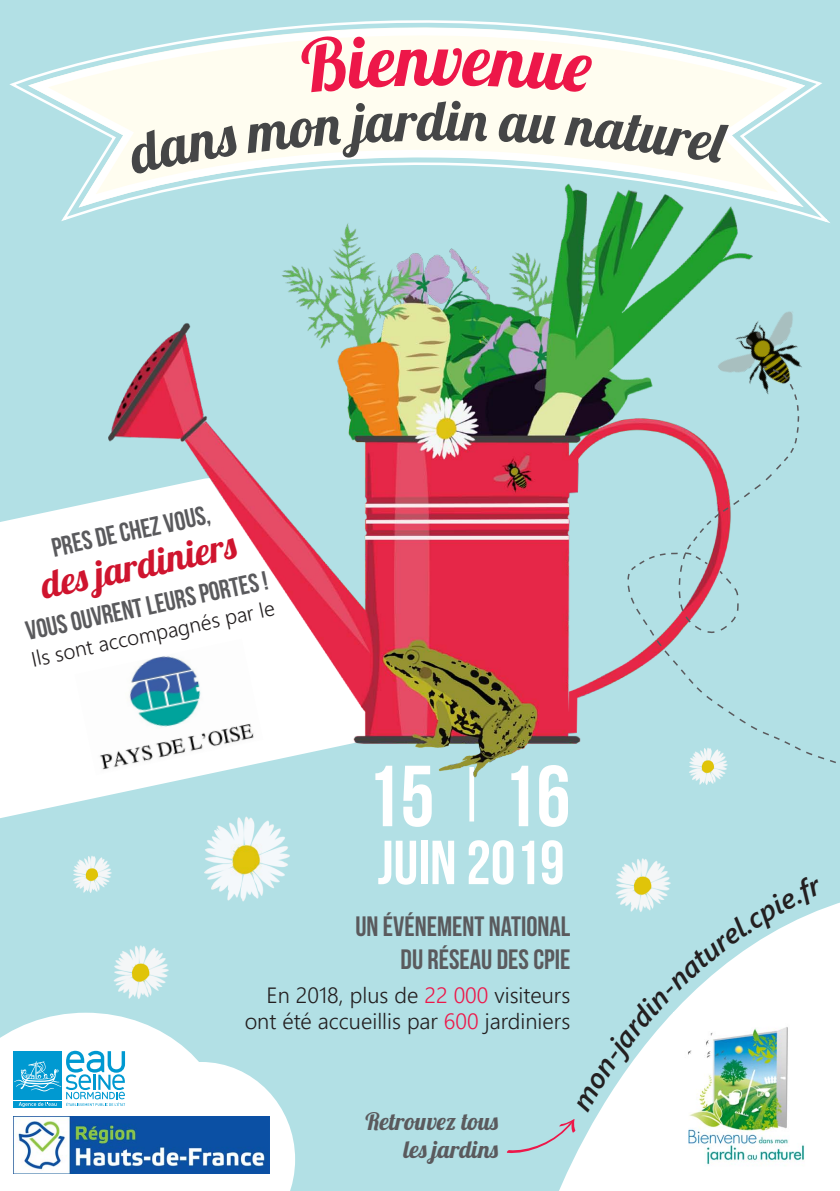
<style>
.page{position:relative;width:840px;height:1191px;background:#fff}
.page>*{position:absolute;margin:0;border:0;box-sizing:border-box;transform-origin:0 0}
.t1{font:86.4px "Bebas Neue";color:#fff}
.t2{font:62px "Bebas Neue";color:#fff}
.t3{font:38px "Lobster 1.4";color:#cf142e}
.t4{font:28px/33.6px "Bebas Neue";color:#5a5a5d;text-align:right}
.t5{font:26.6px "Bebas Neue";color:#5a5a5d}
.t6{font:24px/28.8px "Lobster 1.4";color:#5a5a5d;text-align:right}
.t7{font:22px/26.4px "Webly Sleek UI Semilight";color:#231f20;text-align:right}
.t8{font:20.8px "Webly Sleek UI Semilight";color:#231f20}
.s1{color:#ed1749}
</style>
<div class="page">
<div style="left:0;top:0;width:839px;height:1191px;background:#acdee3"></div>
<svg style="left:0;top:1012px;width:187px;height:179px;fill:#fff"></svg>
<svg style="left:0;top:503px;width:128px;height:316px;background:#f7fbfc"></svg>
<svg style="left:28px;top:20px;width:787px;height:194px"></svg>
<svg style="left:131px;top:101px;width:597px;height:73px;background:#cdd0c9"></svg>
<svg style="left:300px;top:36px;width:291px;height:56px;background:#f7a2ae"></svg>
<div style="left:469px;top:767px;width:5px;height:54px;background:#fff"></div>
<svg style="left:559px;top:903px;width:280px;height:288px;fill:#fff"></svg>
<img style="left:673px;top:1112px;width:145px;height:61px">
<svg style="left:507px;top:1118px;width:68px;height:36px"></svg>
<img style="left:204px;top:816px;width:86px;height:86px">
<img style="left:73px;top:855px;width:39px;height:38px">
<img style="left:113px;top:945px;width:56px;height:54px">
<img style="left:617px;top:858px;width:51px;height:18px">
<svg style="left:14px;top:1050px;width:281px;height:141px;background:#cdeaf3"></svg>
<img style="left:14px;top:1116px;width:255px;height:57px">
<img style="left:86px;top:176px;width:714px;height:615px">
<svg style="left:626px;top:551px;width:210px;height:224px"></svg>
<svg style="left:677px;top:366px;width:121px;height:267px"></svg>
<img style="left:74px;top:639px;width:189px;height:136px">
<svg style="left:575px;top:876px;width:248px;height:236px"></svg>
<p class="t5" style="left:49px;top:533px;width:162px;rotate:-12deg">PRES DE CHEZ VOUS,</p>
<h3 class="t3" style="left:36px;top:562px;width:200px;rotate:-12deg">des jardiniers</h3>
<p class="t8" style="left:28px;top:644px;width:249px;rotate:-12deg">Ils sont accompagnés par le</p>
<p class="t5" style="left:23px;top:617px;width:248px;rotate:-12deg">VOUS OUVRENT LEURS PORTES !</p>
<h1 class="t1" style="left:366px;top:749px;width:206px">15 16</h1>
<h2 class="t2" style="left:377px;top:828px;width:188px">JUIN 2019</h2>
<p class="t4" style="left:355px;top:908px;width:216px">UN ÉVÉNEMENT NATIONAL<br>DU RÉSEAU DES CPIE</p>
<p class="t7" style="left:244px;top:980px;width:327px">En 2018, plus de <span class="s1">22 000</span> visiteurs ont été accueillis par <span class="s1">600</span> jardiniers</p>
<p class="t6" style="left:365px;top:1106px;width:134px">Retrouvez tous les jardins</p>
</div>
